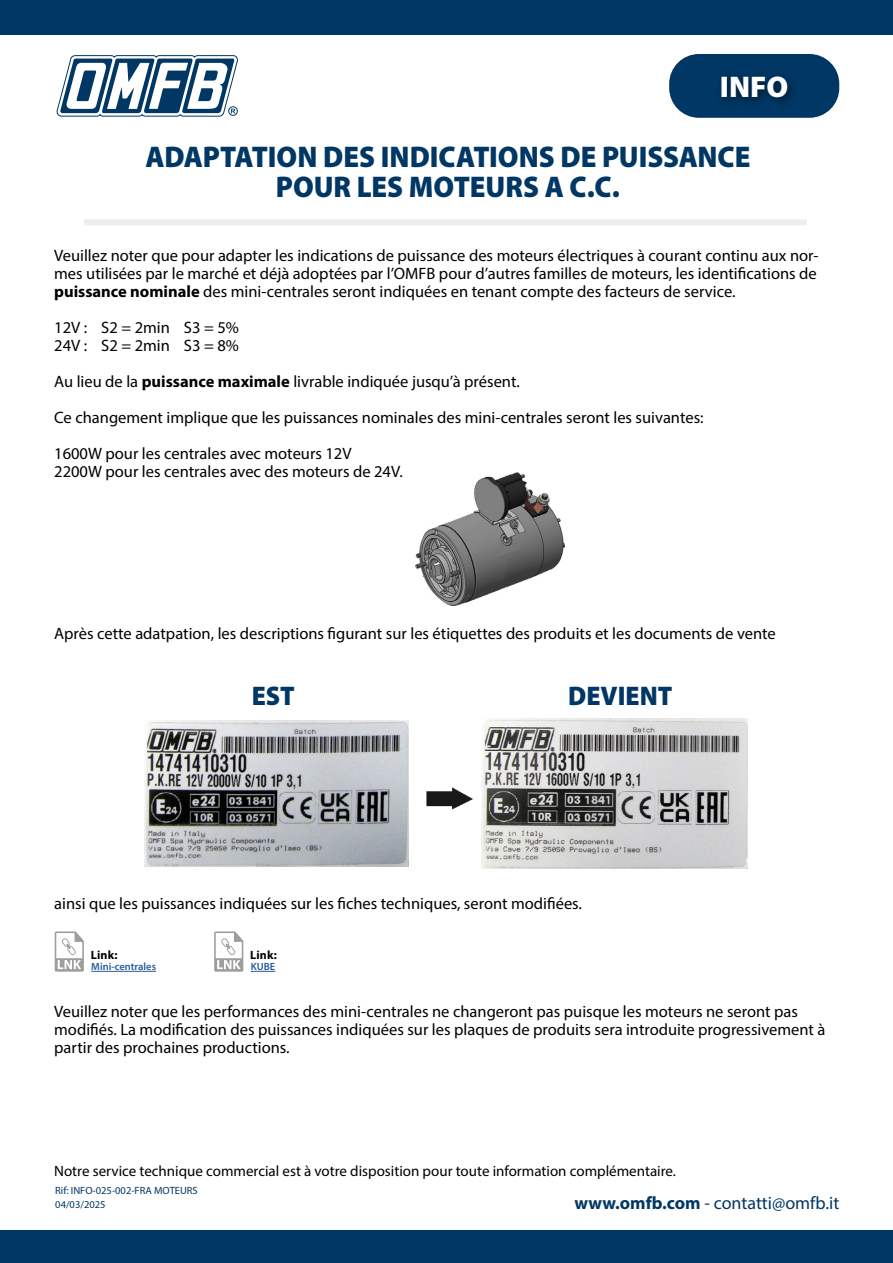
<style>
.page{position:relative;width:893px;height:1263px;background:#fff}
.page>*{position:absolute;margin:0;border:0;box-sizing:border-box;transform-origin:0 0}
.t1{font:900 30px/30px "Myriad Pro";color:#003764;text-align:center;scale:.95 1}
.t2{font:900 30px "Myriad Pro";color:#fff}
.t3{font:900 27px "Myriad Pro";color:#003764;scale:.95 1}
.t4{font:18px "Myriad Pro";color:#003764}
.t5{font:16.5px/18px "Myriad Pro";color:#000}
.t6{font:15px "Myriad Pro";color:#000}
.t7{font:700 12px "Myriad Pro";letter-spacing:.015em;color:#000}
.t8{font:10.5px/14.1px "Myriad Pro";color:#003764}
.t9{font:600 10.5px "Myriad Pro";color:#275b9b}
.s1{font-weight:700}
</style>
<div class="page">
<svg style="left:56px;top:55px;width:182px;height:62px"></svg>
<div style="left:0;top:0;width:893px;height:34px;background:#003764"></div>
<div style="left:0;top:1230px;width:893px;height:33px;background:#003764"></div>
<div style="left:669px;top:54px;width:170px;height:64px;background:#003764;border-radius:30px"></div>
<div style="left:715px;top:71px;width:84px;height:38px;background:#000;opacity:.5"></div>
<div style="left:84px;top:219px;width:723px;height:6px;background:#ededed"></div>
<img style="left:416px;top:472px;width:149px;height:134px">
<img style="left:482px;top:718px;width:265px;height:151px">
<img style="left:145px;top:721px;width:263px;height:146px">
<img style="left:426px;top:787px;width:48px;height:23px">
<svg style="left:55px;top:931px;width:29px;height:41px"></svg>
<hr style="left:91px;top:971px;width:65px;height:1px;background:#275b9b">
<svg style="left:214px;top:931px;width:29px;height:41px"></svg>
<svg style="left:251px;top:971px;width:24px;height:1px"></svg>
<h1 class="t2" style="left:720px;top:67px;width:70px">INFO</h1>
<h1 class="t1" style="left:146px;top:141px;width:638px">ADAPTATION DES INDICATIONS DE PUISSANCE<br>POUR LES MOTEURS A C.C.</h1>
<p class="t5" style="left:54px;top:246px;width:766px;text-align:justify">Veuillez noter que pour adapter les indications de puissance des moteurs électriques à courant continu aux nor&shy;mes utilisées par le marché et déjà adoptées par l’OMFB pour d’autres familles de moteurs, les identifications de <span class="s1">puissance nominale</span> des mini-centrales seront indiquées en tenant compte des facteurs de service.</p>
<p class="t5" style="left:54px;top:318px;width:186px">12V : S2 = 2min S3 = 5%<br>24V : S2 = 2min S3 = 8%</p>
<p class="t5" style="left:54px;top:363px;width:651px;line-height:36px">Au lieu de la <span class="s1">puissance maximale</span> livrable indiquée jusqu’à présent.<br>Ce changement implique que les puissances nominales des mini-centrales seront les suivantes:<br>1600W pour les centrales avec moteurs 12V</p>
<p class="t5" style="left:54px;top:462px;width:350px">2200W pour les centrales avec des moteurs de 24V.</p>
<p class="t5" style="left:54px;top:624px;width:723px">Après cette adatpation, les descriptions figurant sur les étiquettes des produits et les documents de vente</p>
<h2 class="t3" style="left:252px;top:677px;width:47px">EST</h2>
<h2 class="t3" style="left:568px;top:677px;width:111px">DEVIENT</h2>
<p class="t5" style="left:54px;top:894px;width:529px">ainsi que les puissances indiquées sur les fiches techniques, seront modifiées.</p>
<p class="t7" style="left:91px;top:947px;width:28px">Link:</p>
<p class="t9" style="left:91px;top:960px;width:66px">Mini-centrales</p>
<p class="t7" style="left:250px;top:947px;width:28px">Link:</p>
<p class="t9" style="left:251px;top:960px;width:26px">KUBE</p>
<p class="t5" style="left:54px;top:1002px;width:773px">Veuillez noter que les performances des mini-centrales ne changeront pas puisque les moteurs ne seront pas modifiés. La modification des puissances indiquées sur les plaques de produits sera introduite progressivement à partir des prochaines productions.</p>
<p class="t6" style="left:54px;top:1161px;width:623px">Notre service technique commercial est à votre disposition pour toute information complémentaire.</p>
<p class="t8" style="left:55px;top:1183px;width:144px">Rif: INFO-025-002-FRA MOTEURS<br>04/03/2025</p>
<p class="t4" style="left:574px;top:1192px;width:266px"><span class="s1">www.omfb.com</span> - contatti@omfb.it</p>
</div>
